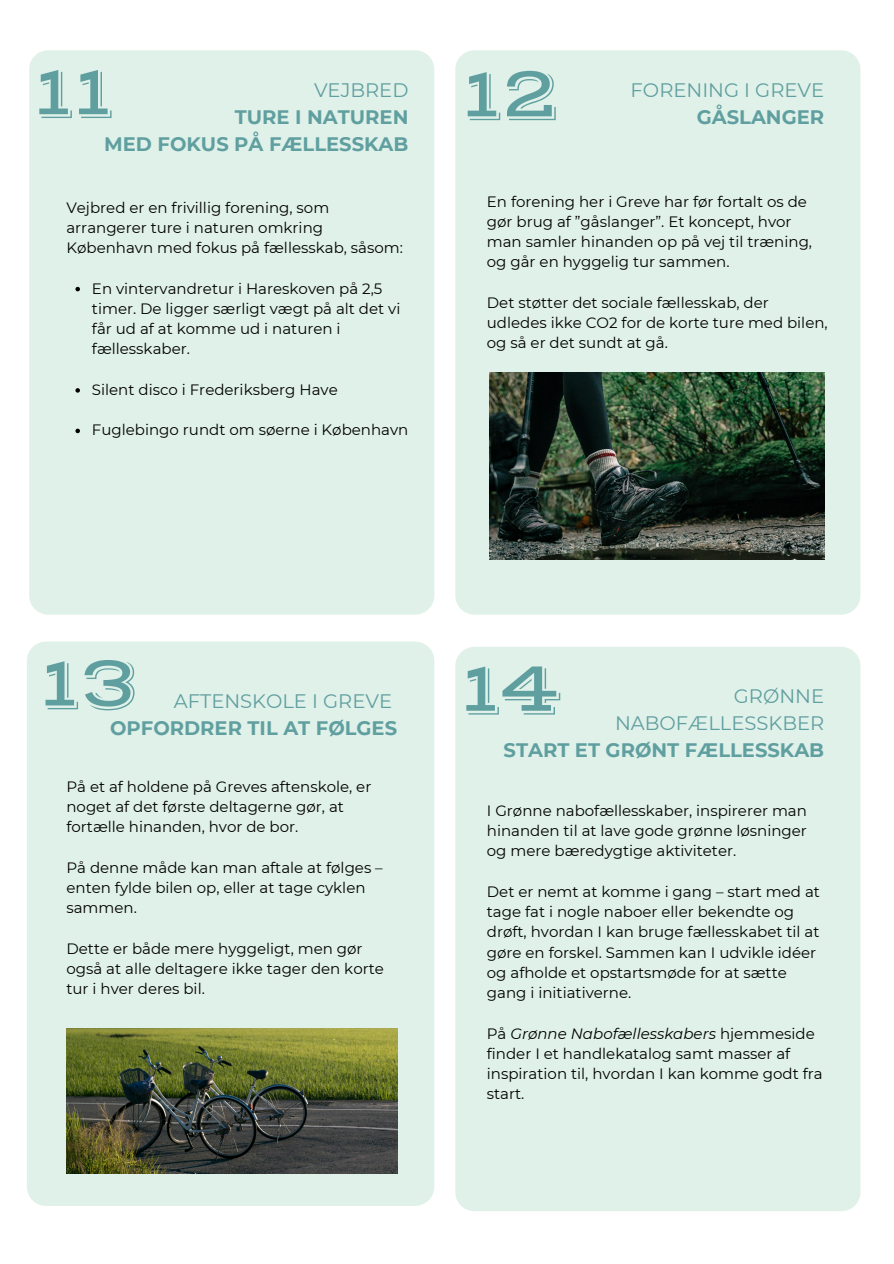
<style>
.page{position:relative;width:894px;height:1264px;background:#fff}
.page>*{position:absolute;margin:0;border:0;box-sizing:border-box;transform-origin:0 0}
.t1{font:72.75px "Vast Shadow";color:#609fa0}
.t2{font:700 19.5px/27px "Montserrat";color:#609fa0;text-align:right}
.t3{font:19.5px/27px "Montserrat";color:#609fa0;text-align:right}
.t4{font:15px/20.2px "Montserrat";color:#000}
.s1{font-weight:400}
.s2{font-weight:700}
.s3{font-style:italic}
</style>
<div class="page">
<div style="left:455px;top:50px;width:405px;height:564px;background:#e0f1e9;border-radius:19px"></div>
<div style="left:27px;top:641px;width:407px;height:564px;background:#e0f1e9;border-radius:19px"></div>
<div style="left:29px;top:50px;width:405px;height:564px;background:#e0f1e9;border-radius:19px"></div>
<img style="left:489px;top:373px;width:335px;height:186px">
<img style="left:66px;top:1028px;width:331px;height:145px">
<svg style="left:75px;top:287px;width:5px;height:4px"></svg>
<svg style="left:75px;top:388px;width:5px;height:4px"></svg>
<svg style="left:75px;top:428px;width:5px;height:5px"></svg>
<p class="t1" style="left:34px;top:48px;width:81px">11</p>
<p class="t1" style="left:462px;top:50px;width:98px">12</p>
<p class="t2" style="left:104px;top:76px;width:305px"><span class="s1">VEJBRED<br></span>TURE I NATUREN<br>MED FOKUS PÅ FÆLLESSKAB</p>
<p class="t3" style="left:630px;top:76px;width:195px">FORENING I GREVE<br><span class="s2">GÅSLANGER</span></p>
<p class="t4" style="left:66px;top:197px;width:338px">Vejbred er en frivillig forening, som arrangerer ture i naturen omkring<br>København med fokus på fællesskab, såsom:</p>
<p class="t4" style="left:92px;top:278px;width:310px">En vintervandretur i Hareskoven på 2,5 timer. De ligger særligt vægt på alt det vi får ud af at komme ud i naturen i fællesskaber.</p>
<h1 class="t4" style="left:92px;top:379px;width:247px">Silent disco i Frederiksberg Have</h1>
<p class="t4" style="left:92px;top:420px;width:318px">Fuglebingo rundt om søerne i København</p>
<p class="t4" style="left:486px;top:191px;width:327px">En forening her i Greve har før fortalt os de gør brug af ”gåslanger”. Et koncept, hvor man samler hinanden op på vej til træning, og går en hyggelig tur sammen.</p>
<h1 class="t4" style="left:486px;top:292px;width:342px">Det støtter det sociale fællesskab, der udledes ikke CO2 for de korte ture med bilen, og så er det sundt at gå.</h1>
<h1 class="t1" style="left:40px;top:639px;width:100px">13</h1>
<p class="t1" style="left:461px;top:644px;width:101px">14</p>
<p class="t2" style="left:503px;top:682px;width:322px"><span class="s1">GRØNNE<br>NABOFÆLLESSKBER<br></span>START ET GRØNT FÆLLESSKAB</p>
<p class="t2" style="left:110px;top:687px;width:288px"><span class="s1">AFTENSKOLE I GREVE<br></span>OPFORDRER TIL AT FØLGES</p>
<p class="t4" style="left:66px;top:776px;width:306px">På et af holdene på Greves aftenskole, er noget af det første deltagerne gør, at fortælle hinanden, hvor de bor.</p>
<p class="t4" style="left:66px;top:857px;width:318px">På denne måde kan man aftale at følges – enten fylde bilen op, eller at tage cyklen sammen.</p>
<p class="t4" style="left:66px;top:938px;width:319px">Dette er både mere hyggeligt, men gør også at alle deltagere ikke tager den korte tur i hver deres bil.</p>
<p class="t4" style="left:486px;top:800px;width:321px;text-align:justify">I Grønne nabofællesskaber, inspirerer man hinanden til at lave gode grønne løsninger og mere bæredygtige aktiviteter.</p>
<p class="t4" style="left:486px;top:881px;width:334px">Det er nemt at komme i gang – start med at tage fat i nogle naboer eller bekendte og drøft, hvordan I kan bruge fællesskabet til at gøre en forskel. Sammen kan I udvikle idéer og afholde et opstartsmøde for at sætte gang i initiativerne.</p>
<p class="t4" style="left:486px;top:1023px;width:337px">På <span class="s3">Grønne Nabofællesskabers</span> hjemmeside finder I et handlekatalog samt masser af inspiration til, hvordan I kan komme godt fra start.</p>
</div>
